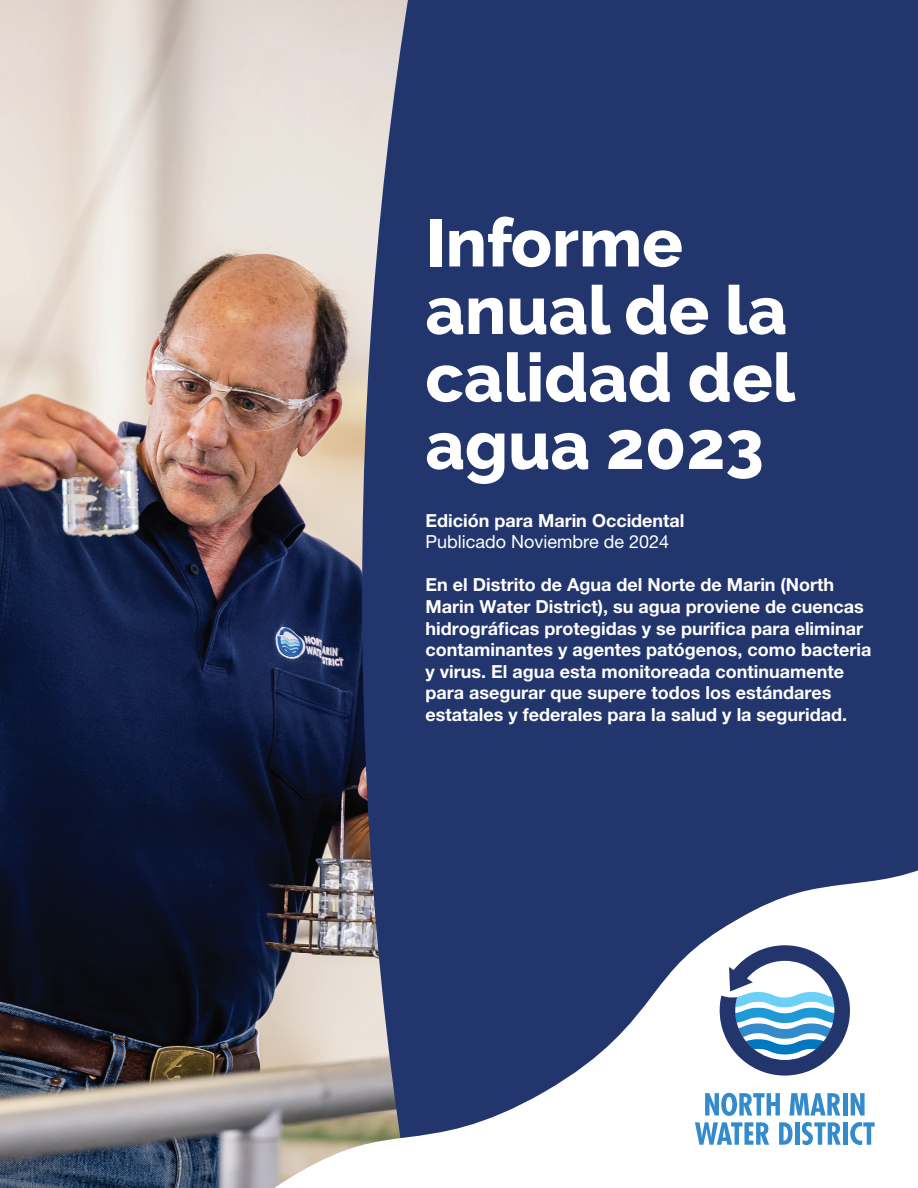
<style>
.page{position:relative;width:918px;height:1188px;background:#fff}
.page>*{position:absolute;margin:0;border:0;box-sizing:border-box;transform-origin:0 0}
.t1{font:800 67.5px/67.5px "Raleway";color:#fff}
.t2{font:700 18px/21.6px "Helvetica Neue LT Pro";color:#fff}
.t3{font:18px "Helvetica Neue LT Pro";color:#fff}
</style>
<div class="page">
<img style="left:0;top:0;width:362px;height:1188px">
<div style="left:362px;top:0;width:556px;height:853px;background:#22356c"></div>
<svg style="left:272px;top:853px;width:646px;height:335px"></svg>
<svg style="left:720px;top:945px;width:130px;height:131px"></svg>
<div style="left:843px;top:1093px;width:5px;height:23px;background:#348bcb"></div>
<svg style="left:851px;top:1093px;width:14px;height:23px"></svg>
<svg style="left:695px;top:1093px;width:146px;height:52px"></svg>
<div style="left:843px;top:1122px;width:5px;height:23px;background:#348bcb"></div>
<svg style="left:850px;top:1122px;width:25px;height:23px"></svg>
<h1 class="t1" style="left:425px;top:209px;width:371px">Informe anual de la calidad del agua 2023</h1>
<p class="t2" style="left:425px;top:509px;width:261px">Edición para Marin Occidental</p>
<p class="t3" style="left:425px;top:531px;width:245px">Publicado Noviembre de 2024</p>
<p class="t2" style="left:425px;top:574px;width:447px">En el Distrito de Agua del Norte de Marin (North Marin Water District), su agua proviene de cuencas hidrográficas protegidas y se purifica para eliminar contaminantes y agentes patógenos, como bacteria y virus. El agua esta monitoreada continuamente para asegurar que supere todos los estándares estatales y federales para la salud y la seguridad.</p>
</div>
